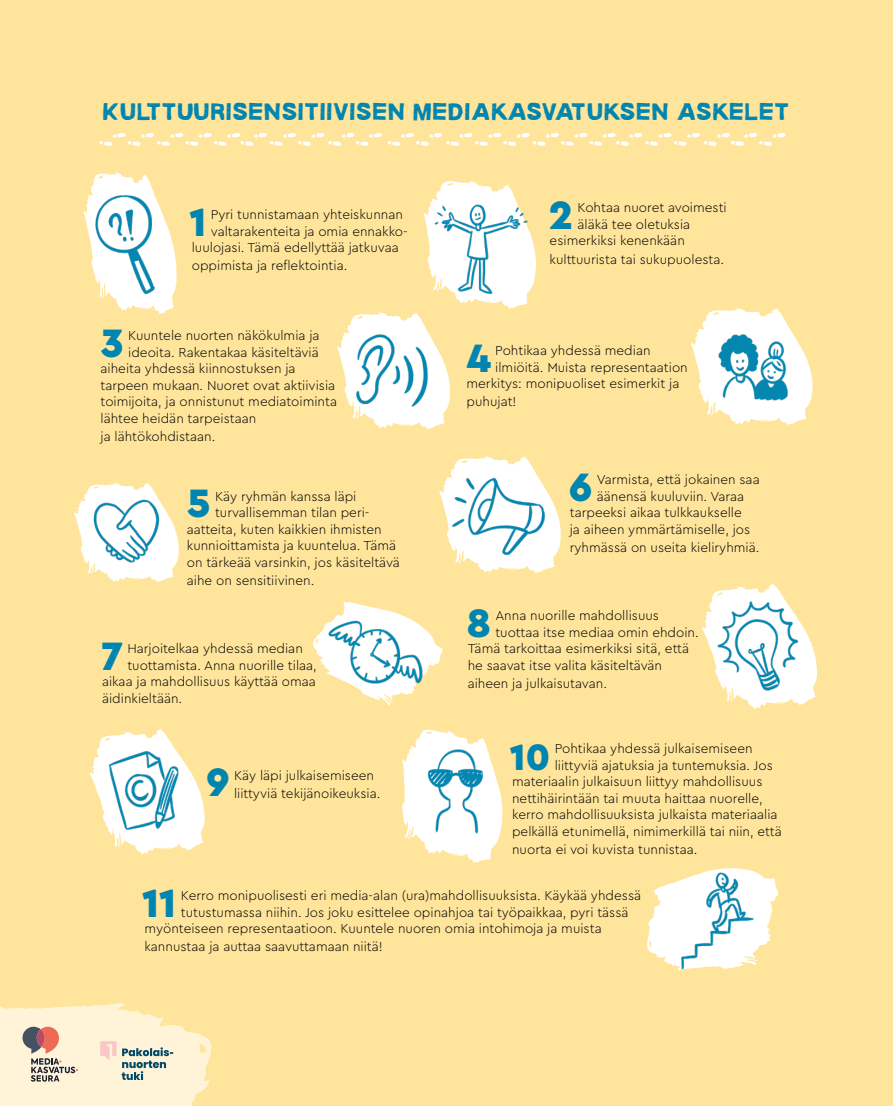
<style>
.page{position:relative;width:893px;height:1106px;background:#ffe59c}
.page>*{position:absolute;margin:0;border:0;box-sizing:border-box;transform-origin:0 0}
.t1{font:900 41.55px "Cera PRO";color:#0085b0}
.t2{font:900 38.55px "Cera PRO";color:#0085b0}
.t3{font:24px "MACABRO";color:#0085b0}
.t4{font:300 13.5px/18px "Cera PRO";color:#000}
</style>
<div class="page">
<svg style="left:0;top:1002px;width:214px;height:104px;background:#f2e5c5"></svg>
<svg style="left:646px;top:868px;width:132px;height:102px"></svg>
<svg style="left:90px;top:729px;width:115px;height:125px"></svg>
<svg style="left:402px;top:728px;width:100px;height:134px"></svg>
<svg style="left:702px;top:583px;width:115px;height:15px"></svg>
<svg style="left:313px;top:602px;width:13px;height:104px"></svg>
<svg style="left:74px;top:483px;width:105px;height:8px"></svg>
<svg style="left:439px;top:456px;width:122px;height:117px"></svg>
<svg style="left:691px;top:308px;width:122px;height:117px"></svg>
<svg style="left:84px;top:172px;width:93px;height:14px"></svg>
<svg style="left:337px;top:180px;width:199px;height:249px;background:#ffe7a5"></svg>
<img style="left:62px;top:186px;width:137px;height:143px">
<img style="left:333px;top:320px;width:95px;height:95px">
<img style="left:446px;top:463px;width:113px;height:102px">
<img style="left:704px;top:309px;width:97px;height:106px">
<img style="left:431px;top:186px;width:106px;height:117px">
<img style="left:62px;top:491px;width:136px;height:145px">
<img style="left:705px;top:593px;width:92px;height:5px">
<img style="left:85px;top:737px;width:107px;height:100px">
<img style="left:415px;top:743px;width:85px;height:97px">
<img style="left:670px;top:866px;width:92px;height:111px">
<img style="left:690px;top:598px;width:137px;height:131px">
<img style="left:326px;top:580px;width:122px;height:131px">
<svg style="left:99px;top:133px;width:687px;height:13px;background:#ffeaaf"></svg>
<h3 class="t3" style="left:102px;top:96px;width:689px">KULTTUURISENSITIIVISEN MEDIAKASVATUKSEN ASKELET</h3>
<h1 class="t1" style="left:189px;top:194px;width:19px">1</h1>
<p class="t4" style="left:211px;top:205px;width:194px">Pyri tunnistamaan yhteiskunnan</p>
<p class="t4" style="left:211px;top:222px;width:198px">valtarakenteita ja omia ennakko-</p>
<p class="t4" style="left:192px;top:238px;width:208px">luulojasi. Tämä edellyttää jatkuvaa</p>
<p class="t4" style="left:192px;top:256px;width:157px">oppimista ja reflektointia.</p>
<h1 class="t1" style="left:101px;top:315px;width:25px">3</h1>
<p class="t4" style="left:128px;top:326px;width:193px">Kuuntele nuorten näkökulmia ja</p>
<p class="t4" style="left:128px;top:343px;width:192px">ideoita. Rakentakaa käsiteltäviä</p>
<p class="t4" style="left:101px;top:359px;width:196px">aiheita yhdessä kiinnostuksen ja</p>
<p class="t4" style="left:101px;top:376px;width:236px">tarpeen mukaan. Nuoret ovat aktiivisia</p>
<p class="t4" style="left:101px;top:392px;width:238px">toimijoita, ja onnistunut mediatoiminta</p>
<p class="t4" style="left:101px;top:409px;width:157px">lähtee heidän tarpeistaan</p>
<p class="t4" style="left:101px;top:426px;width:116px">ja lähtökohdistaan.</p>
<h1 class="t1" style="left:187px;top:476px;width:25px">5</h1>
<p class="t4" style="left:215px;top:487px;width:143px">Käy ryhmän kanssa läpi</p>
<p class="t4" style="left:215px;top:503px;width:156px">turvallisemman tilan peri-</p>
<p class="t4" style="left:187px;top:520px;width:196px">aatteita, kuten kaikkien ihmisten</p>
<p class="t4" style="left:187px;top:536px;width:211px">kunnioittamista ja kuuntelua. Tämä</p>
<p class="t4" style="left:187px;top:553px;width:215px">on tärkeää varsinkin, jos käsiteltävä</p>
<p class="t4" style="left:187px;top:571px;width:129px">aihe on sensitiivinen.</p>
<h1 class="t1" style="left:101px;top:628px;width:24px">7</h1>
<p class="t4" style="left:127px;top:639px;width:177px">Harjoitelkaa yhdessä median</p>
<p class="t4" style="left:127px;top:655px;width:191px">tuottamista. Anna nuorille tilaa,</p>
<p class="t4" style="left:102px;top:672px;width:215px">aikaa ja mahdollisuus käyttää omaa</p>
<p class="t4" style="left:102px;top:688px;width:82px">äidinkieltään.</p>
<h1 class="t1" style="left:206px;top:755px;width:25px">9</h1>
<p class="t4" style="left:234px;top:765px;width:148px">Käy läpi julkaisemiseen liittyviä tekijänoikeuksia.</p>
<h1 class="t1" style="left:548px;top:187px;width:26px">2</h1>
<p class="t4" style="left:577px;top:198px;width:151px">Kohtaa nuoret avoimesti</p>
<p class="t4" style="left:577px;top:215px;width:114px">äläkä tee oletuksia</p>
<p class="t4" style="left:550px;top:231px;width:137px">esimerkiksi kenenkään</p>
<p class="t4" style="left:550px;top:249px;width:176px">kulttuurista tai sukupuolesta.</p>
<h1 class="t1" style="left:466px;top:330px;width:26px">4</h1>
<p class="t4" style="left:495px;top:341px;width:157px">Pohtikaa yhdessä median</p>
<p class="t4" style="left:495px;top:357px;width:194px">ilmiöitä. Muista representaation</p>
<p class="t4" style="left:466px;top:374px;width:214px">merkitys: monipuoliset esimerkit ja</p>
<p class="t4" style="left:466px;top:392px;width:51px">puhujat!</p>
<h1 class="t1" style="left:569px;top:459px;width:25px">6</h1>
<p class="t4" style="left:597px;top:470px;width:164px">Varmista, että jokainen saa</p>
<p class="t4" style="left:597px;top:486px;width:149px">äänensä kuuluviin. Varaa</p>
<p class="t4" style="left:570px;top:503px;width:174px">tarpeeksi aikaa tulkkaukselle</p>
<p class="t4" style="left:570px;top:519px;width:182px">ja aiheen ymmärtämiselle, jos</p>
<p class="t4" style="left:570px;top:537px;width:191px">ryhmässä on useita kieliryhmiä.</p>
<h1 class="t1" style="left:466px;top:595px;width:26px">8</h1>
<p class="t4" style="left:495px;top:606px;width:165px">Anna nuorille mahdollisuus</p>
<p class="t4" style="left:495px;top:622px;width:205px">tuottaa itse mediaa omin ehdoin.</p>
<p class="t4" style="left:468px;top:639px;width:223px">Tämä tarkoittaa esimerkiksi sitä, että</p>
<p class="t4" style="left:468px;top:655px;width:196px">he saavat itse valita käsiteltävän</p>
<p class="t4" style="left:468px;top:673px;width:141px">aiheen ja julkaisutavan.</p>
<h2 class="t2" style="left:510px;top:731px;width:42px">10</h2>
<p class="t4" style="left:555px;top:739px;width:199px">Pohtikaa yhdessä julkaisemiseen</p>
<p class="t4" style="left:555px;top:755px;width:220px">liittyviä ajatuksia ja tuntemuksia. Jos</p>
<p class="t4" style="left:512px;top:772px;width:252px">materiaalin julkaisuun liittyy mahdollisuus</p>
<p class="t4" style="left:512px;top:788px;width:252px">nettihäirintään tai muuta haittaa nuorelle,</p>
<p class="t4" style="left:512px;top:805px;width:267px">kerro mahdollisuuksista julkaista materiaalia</p>
<p class="t4" style="left:512px;top:821px;width:271px">pelkällä etunimellä, nimimerkillä tai niin, että</p>
<p class="t4" style="left:512px;top:839px;width:187px">nuorta ei voi kuvista tunnistaa.</p>
<h1 class="t1" style="left:142px;top:875px;width:36px">11</h1>
<p class="t4" style="left:181px;top:886px;width:462px">Kerro monipuolisesti eri media-alan (ura)mahdollisuuksista. Käykää yhdessä</p>
<p class="t4" style="left:181px;top:902px;width:449px">tutustumassa niihin. Jos joku esittelee opinahjoa tai työpaikkaa, pyri tässä</p>
<p class="t4" style="left:145px;top:919px;width:459px">myönteiseen representaatioon. Kuuntele nuoren omia intohimoja ja muista</p>
<p class="t4" style="left:145px;top:937px;width:240px">kannustaa ja auttaa saavuttamaan niitä!</p>
</div>
